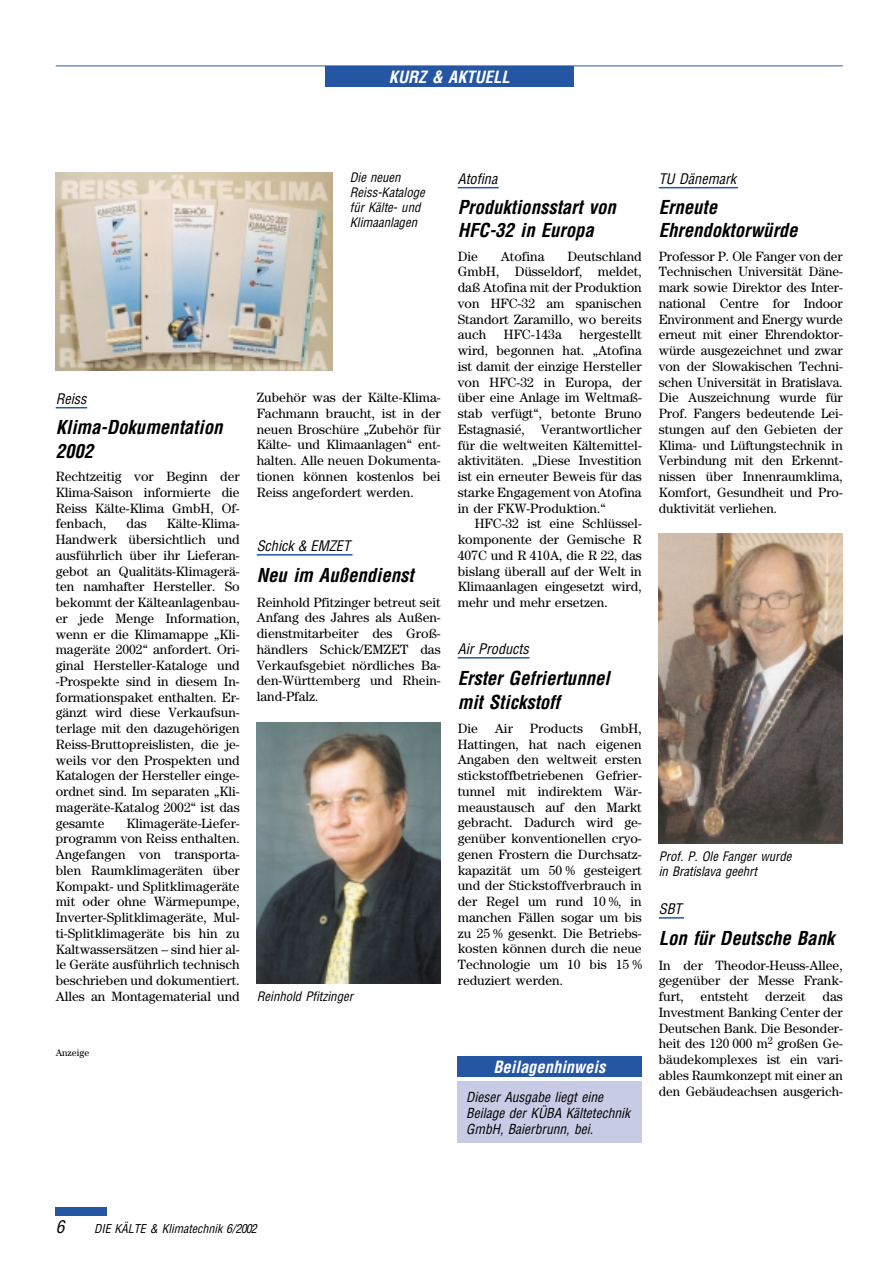
<style>
.page{position:relative;width:893px;height:1263px;background:#fff}
.page>*{position:absolute;margin:0;border:0;box-sizing:border-box;transform-origin:0 0}
.t1{font:italic 700 condensed 18.75px/23.2px "Helvetica";color:#000}
.t2{font:italic condensed 17.25px "Helvetica";color:#000}
.t3{font:italic 700 condensed 16.5px "Helvetica";color:#fff}
.t4{font:italic condensed 14.25px "Helvetica";color:#000}
.t5{font:13.5px/15.8px "Century";color:#000;text-align:justify}
.t6{font:italic condensed 13.5px/15.8px "Helvetica";color:#000}
.t7{font:italic condensed 12.75px/15px "Helvetica";color:#000}
.t8{font:italic condensed 12px "Helvetica";color:#000}
.t9{font:9.75px "Century";color:#000}
</style>
<div class="page">
<hr style="left:56px;top:407px;width:31px;height:1px;background:#2556a3">
<hr style="left:257px;top:554px;width:95px;height:2px;background:#2556a3">
<hr style="left:658px;top:187px;width:80px;height:1px;background:#2556a3">
<div style="left:56px;top:1208px;width:51px;height:8px;background:#2556a3"></div>
<div style="left:325px;top:66px;width:248px;height:20px;background:#2556a3"></div>
<hr style="left:56px;top:66px;width:786px;height:1px;background:#2556a3">
<hr style="left:458px;top:187px;width:40px;height:1px;background:#2556a3">
<hr style="left:458px;top:657px;width:71px;height:2px;background:#2556a3">
<img style="left:56px;top:173px;width:276px;height:198px">
<img style="left:257px;top:723px;width:183px;height:260px">
<img style="left:658px;top:534px;width:184px;height:309px">
<div style="left:458px;top:1057px;width:183px;height:20px;background:#2556a3"></div>
<div style="left:458px;top:1081px;width:183px;height:62px;background:#c8cbe5"></div>
<hr style="left:658px;top:917px;width:26px;height:2px;background:#2556a3">
<p class="t3" style="left:389px;top:70px;width:122px">KURZ &amp; AKTUELL</p>
<p class="t4" style="left:56px;top:393px;width:32px">Reiss</p>
<h1 class="t1" style="left:56px;top:418px;width:168px">Klima-Dokumentation<br>2002</h1>
<p class="t5" style="left:56px;top:470px;width:185px">Rechtzeitig vor Beginn der Klima-Saison informierte die Reiss Kälte-Klima GmbH, Of&shy;fenbach,</p>
<p class="t5" style="left:56px;top:517px;width:185px;text-indent:111px">Kälte-Klima-Handwerk übersichtlich und ausführlich über ihr Lieferan&shy;gebot an Qualitäts-Klimagerä&shy;ten namhafter Hersteller. So bekommt der Kälteanlagenbau&shy;er jede Menge Information, wenn er die Klimamappe „Kli&shy;mageräte 2002“ anfordert. Ori&shy;ginal Hersteller-Kataloge und -Prospekte sind in diesem In&shy;formationspaket enthalten. Er&shy;gänzt wird diese Verkaufsun&shy;terlage mit den dazugehörigen Reiss-Bruttopreislisten, die je&shy;weils vor den Prospekten und Katalogen der Hersteller einge&shy;ordnet sind. Im separaten „Kli&shy;mageräte-Katalog 2002“ ist das gesamte</p>
<p class="t5" style="left:126px;top:517px;width:22px">das</p>
<p class="t5" style="left:56px;top:816px;width:185px;text-indent:71px">Klimageräte-Liefer&shy;programm von Reiss enthalten.<br>Angefangen von transporta&shy;blen Raumklimageräten über Kompakt- und Splitklimageräte mit oder ohne Wärmepumpe, Inverter-Splitklimageräte, Mul&shy;ti-Splitklimageräte bis hin zu Kaltwassersätzen – sind hier al&shy;le Geräte ausführlich technisch beschrieben und dokumentiert.<br>Alles an Montagematerial und</p>
<p class="t9" style="left:56px;top:1049px;width:35px">Anzeige</p>
<p class="t7" style="left:350px;top:171px;width:77px">Die neuen<br>Reiss-Kataloge für Kälte- und<br>Klimaanlagen</p>
<p class="t5" style="left:257px;top:391px;width:185px">Zubehör was der Kälte-Klima-Fachmann braucht, ist in der neuen Broschüre „Zubehör für Kälte- und Klimaanlagen“ ent&shy;halten. Alle neuen Dokumenta&shy;tionen können kostenlos bei Reiss angefordert werden.</p>
<p class="t4" style="left:257px;top:540px;width:95px">Schick &amp; EMZET</p>
<h1 class="t1" style="left:257px;top:566px;width:158px">Neu im Außendienst</h1>
<p class="t5" style="left:257px;top:595px;width:185px">Reinhold Pfitzinger betreut seit Anfang des Jahres als Außen&shy;dienstmitarbeiter des Groß&shy;händlers Schick/EMZET das Verkaufsgebiet nördliches Ba&shy;den-Württemberg und Rhein&shy;land-Pfalz.</p>
<p class="t7" style="left:257px;top:990px;width:98px">Reinhold Pfitzinger</p>
<p class="t4" style="left:458px;top:173px;width:41px">Atofina</p>
<h1 class="t1" style="left:458px;top:197px;width:160px">Produktionsstart von<br>HFC-32 in Europa</h1>
<p class="t5" style="left:458px;top:249px;width:22px">Die</p>
<p class="t5" style="left:501px;top:249px;width:45px">Atofina</p>
<p class="t5" style="left:458px;top:249px;width:185px;text-indent:110px">Deutschland GmbH, Düsseldorf, meldet, daß Atofina mit der Produktion von HFC-32 am spanischen Standort Zaramillo, wo bereits auch</p>
<p class="t5" style="left:504px;top:328px;width:59px">HFC-143a</p>
<p class="t5" style="left:458px;top:328px;width:185px;text-indent:122px">hergestellt wird, begonnen hat. „Atofina ist damit der einzige Hersteller von HFC-32 in Europa, der über eine Anlage im Weltmaß&shy;stab verfügt“, betonte Bruno Estagnasié, Verantwortlicher für die weltweiten Kältemittel&shy;aktivitäten. „Diese Investition ist ein erneuter Beweis für das starke Engagement von Atofina in der FKW-Produktion.“</p>
<p class="t5" style="left:458px;top:517px;width:185px;text-indent:17px">HFC-32 ist eine Schlüssel&shy;komponente der Gemische R 407C und R 410A, die R 22, das bislang überall auf der Welt in Klimaanlagen eingesetzt wird, mehr und mehr ersetzen.</p>
<p class="t4" style="left:458px;top:643px;width:73px">Air Products</p>
<h1 class="t1" style="left:458px;top:669px;width:153px">Erster Gefriertunnel mit Stickstoff</h1>
<p class="t5" style="left:458px;top:722px;width:22px">Die</p>
<p class="t5" style="left:495px;top:722px;width:20px">Air</p>
<p class="t5" style="left:530px;top:722px;width:55px">Products</p>
<p class="t5" style="left:458px;top:722px;width:185px;text-indent:142px">GmbH, Hattingen, hat nach eigenen Angaben den weltweit ersten stickstoffbetriebenen Gefrier&shy;tunnel mit indirektem Wär&shy;meaustausch auf den Markt gebracht. Dadurch wird ge&shy;genüber konventionellen cryo&shy;genen Frostern die Durchsatz&shy;kapazität um 50 % gesteigert und der Stickstoffverbrauch in der Regel um rund 10 %, in manchen Fällen sogar um bis zu 25 % gesenkt. Die Betriebs&shy;kosten können durch die neue Technologie um 10 bis 15 % reduziert werden.</p>
<p class="t3" style="left:493px;top:1061px;width:113px">Beilagenhinweis</p>
<p class="t6" style="left:466px;top:1091px;width:165px">Dieser Ausgabe liegt eine<br>Beilage der KÜBA Kältetechnik<br>GmbH, Baierbrunn, bei.</p>
<p class="t4" style="left:658px;top:173px;width:79px">TU Dänemark</p>
<h1 class="t1" style="left:658px;top:197px;width:140px">Erneute<br>Ehrendoktorwürde</h1>
<p class="t5" style="left:658px;top:249px;width:185px">Professor P. Ole Fanger von der Technischen Universität Däne&shy;mark sowie Direktor des Inter&shy;national Centre for Indoor Environment and Energy wurde erneut mit einer Ehrendoktor&shy;würde ausgezeichnet und zwar von der Slowakischen Techni&shy;schen Universität in Bratislava.<br>Die Auszeichnung wurde für Prof. Fangers bedeutende Lei&shy;stungen auf den Gebieten der Klima- und Lüftungstechnik in Verbindung mit den Erkennt&shy;nissen über Innenraumklima, Komfort, Gesundheit und Pro&shy;duktivität verliehen.</p>
<p class="t7" style="left:658px;top:850px;width:134px">Prof. P. Ole Fanger wurde in Bratislava geehrt</p>
<p class="t4" style="left:658px;top:903px;width:24px">SBT</p>
<h1 class="t1" style="left:658px;top:929px;width:177px">Lon für Deutsche Bank</h1>
<p class="t5" style="left:658px;top:958px;width:185px">In der Theodor-Heuss-Allee, gegenüber der Messe Frank&shy;furt, entsteht derzeit das Investment Banking Center der Deutschen Bank. Die Besonder&shy;heit des 120 000 m<sup>2</sup> großen Ge&shy;bäudekomplexes ist ein vari&shy;ables Raumkonzept mit einer an den Gebäudeachsen ausgerich-</p>
<p class="t2" style="left:56px;top:1220px;width:10px">6</p>
<p class="t8" style="left:94px;top:1224px;width:164px">DIE KÄLTE &amp; Klimatechnik 6/2002</p>
</div>
